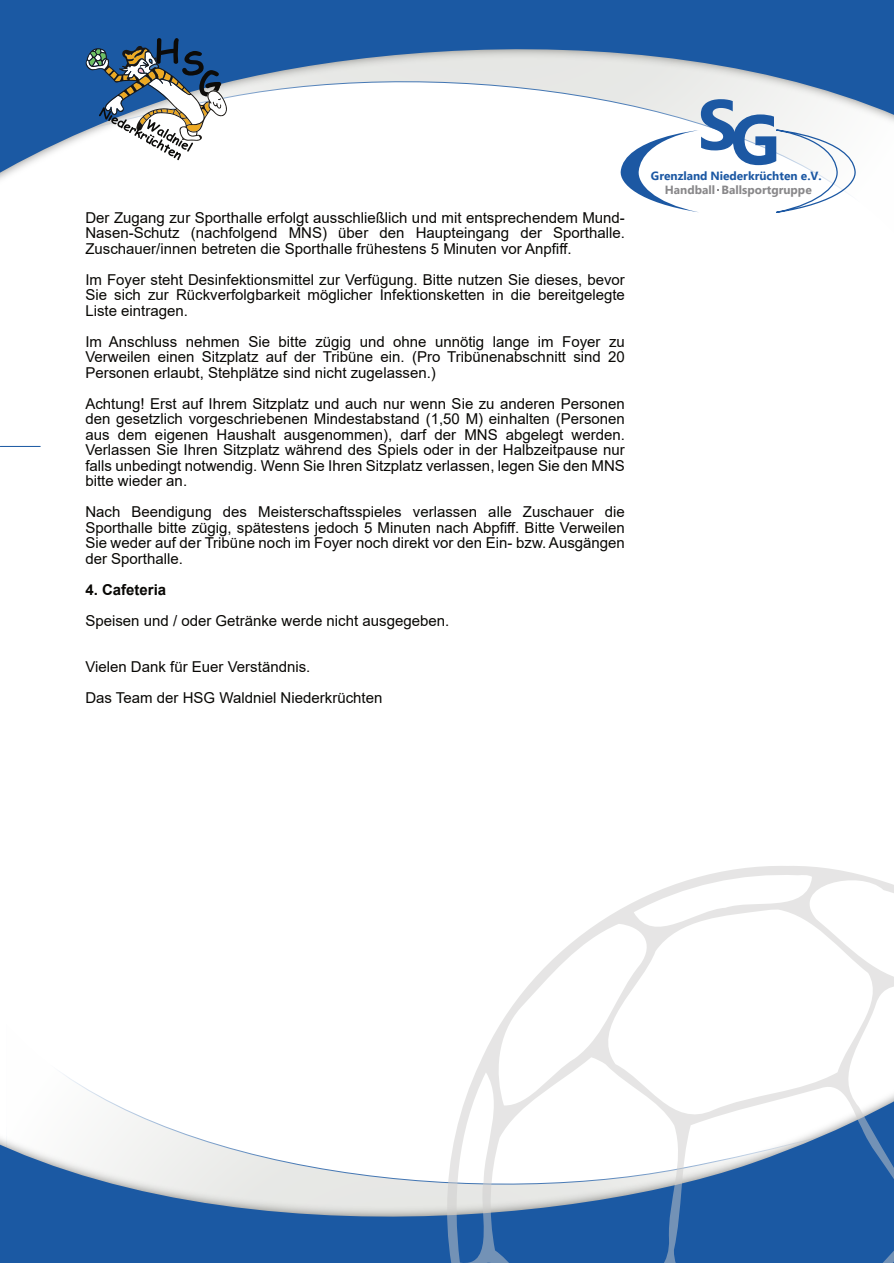
<style>
.page{position:relative;width:894px;height:1263px;background:#fff}
.page>*{position:absolute;margin:0;border:0;box-sizing:border-box;transform-origin:0 0}
.t1{font:700 70.8px "Microsoft Tai Le";color:#1c58a3}
.t2{font:15px/15.5px "Arial";color:#080704;text-align:justify}
.t3{font:700 15px "Arial";color:#080704}
.t4{font:700 11.85px "Microsoft Tai Le";color:#1c58a3}
.t5{font:700 11.85px "Microsoft Tai Le";color:#89888a}
</style>
<div class="page">
<hr style="left:0;top:446px;width:40px;height:1px;background:#1b59a3">
<svg style="left:0;top:0;width:893px;height:213px"></svg>
<svg style="left:0;top:1071px;width:435px;height:192px"></svg>
<svg style="left:619px;top:130px;width:80px;height:82px"></svg>
<svg style="left:774px;top:129px;width:82px;height:84px"></svg>
<svg style="left:86px;top:38px;width:141px;height:122px"></svg>
<svg style="left:435px;top:866px;width:458px;height:397px"></svg>
<p class="t2" style="left:85px;top:211px;width:541px">Der Zugang zur Sporthalle erfolgt ausschließlich und mit entsprechendem Mund-Nasen-Schutz (nachfolgend MNS) über den Haupteingang der Sporthalle.<br>Zuschauer/innen betreten die Sporthalle frühestens 5 Minuten vor Anpfiff.</p>
<p class="t2" style="left:85px;top:273px;width:541px">Im Foyer steht Desinfektionsmittel zur Verfügung. Bitte nutzen Sie dieses, bevor Sie sich zur Rückverfolgbarkeit möglicher Infektionsketten in die bereitgelegte Liste eintragen.</p>
<p class="t2" style="left:85px;top:335px;width:541px">Im Anschluss nehmen Sie bitte zügig und ohne unnötig lange im Foyer zu Verweilen einen Sitzplatz auf der Tribüne ein. (Pro Tribünenabschnitt sind 20<br>Personen erlaubt, Stehplätze sind nicht zugelassen.)</p>
<p class="t2" style="left:85px;top:397px;width:541px">Achtung! Erst auf Ihrem Sitzplatz und auch nur wenn Sie zu anderen Personen den gesetzlich vorgeschriebenen Mindestabstand (1,50 M) einhalten (Personen aus dem eigenen Haushalt ausgenommen), darf der MNS abgelegt werden.<br>Verlassen Sie Ihren Sitzplatz während des Spiels oder in der Halbzeitpause nur falls unbedingt notwendig. Wenn Sie Ihren Sitzplatz verlassen, legen Sie den MNS bitte wieder an.</p>
<p class="t2" style="left:85px;top:505px;width:541px">Nach Beendigung des Meisterschaftsspieles verlassen alle Zuschauer die Sporthalle bitte zügig, spätestens jedoch 5 Minuten nach Abpfiff. Bitte Verweilen Sie weder auf der Tribüne noch im Foyer noch direkt vor den Ein- bzw. Ausgängen der Sporthalle.</p>
<p class="t3" style="left:85px;top:584px;width:82px">4. Cafeteria</p>
<p class="t2" style="left:85px;top:614px;width:365px">Speisen und / oder Getränke werde nicht ausgegeben.</p>
<p class="t2" style="left:85px;top:653px;width:298px;line-height:31px">Vielen Dank für Euer Verständnis.<br>Das Team der HSG Waldniel Niederkrüchten</p>
<h1 class="t1" style="left:697px;top:96px;width:84px">S<sub>G</sub></h1>
<p class="t4" style="left:650px;top:171px;width:172px">Grenzland Niederkrüchten e.V.</p>
<p class="t5" style="left:664px;top:185px;width:148px">Handball Ballsportgruppe</p>
</div>
